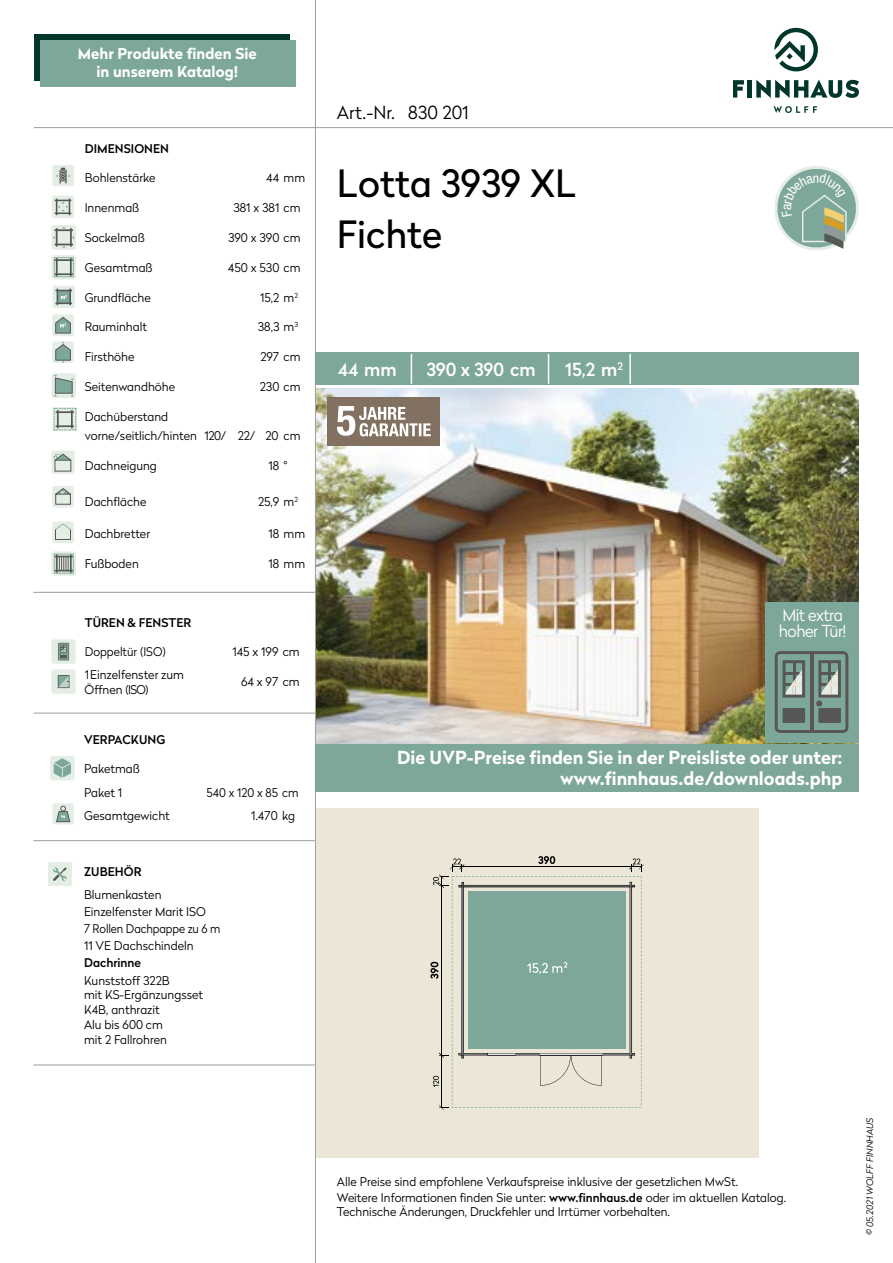
<style>
.page{position:relative;width:893px;height:1263px;background:#fff}
.page>*{position:absolute;margin:0;border:0;box-sizing:border-box;transform-origin:0 0}
.t1{font:37.5px/51px "Radikal";color:#000}
.t2{font:700 18px/21.6px "Radikal";color:#fff;text-align:right}
.t3{font:500 18px "Radikal";color:#fff}
.t4{font:300 18px "Radikal";color:#000}
.t5{font:300 16.5px/16.5px "Radikal";letter-spacing:-.03em;color:#fff}
.t6{font:700 15px/18px "Radikal";color:#fff;text-align:center}
.t7{font:300 12px/14.4px "Radikal";color:#000}
.t8{font:500 12px "Radikal";letter-spacing:.005em;color:#000}
.t9{font:italic 300 9px "Radikal";color:#000}
.s1{font-weight:500}
</style>
<div class="page">
<div style="left:34px;top:34px;width:255px;height:46px;background:#00372a"></div>
<hr style="left:316px;top:127px;width:577px;height:1px;background:#9d9d9c">
<hr style="left:315px;top:0;width:1px;height:1263px;background:#9d9d9c">
<div style="left:40px;top:41px;width:255px;height:46px;background:#7ea79b"></div>
<div style="left:316px;top:808px;width:442px;height:350px;background:#ebe6d6"></div>
<div style="left:315px;top:352px;width:544px;height:32px;background:#7ea79b"></div>
<img style="left:316px;top:388px;width:543px;height:356px">
<div style="left:328px;top:397px;width:112px;height:48px;background:#827060"></div>
<svg style="left:337px;top:406px;width:94px;height:30px"></svg>
<hr style="left:411px;top:354px;width:1px;height:30px;background:#fff">
<hr style="left:548px;top:354px;width:1px;height:30px;background:#fff">
<hr style="left:629px;top:354px;width:2px;height:30px;background:#fff">
<svg style="left:430px;top:856px;width:214px;height:254px"></svg>
<div style="left:52px;top:639px;width:24px;height:25px;background:#e4eee4;border-radius:3px"></div>
<svg style="left:58px;top:643px;width:11px;height:17px"></svg>
<div style="left:52px;top:669px;width:24px;height:25px;background:#e4eee4;border-radius:3px"></div>
<svg style="left:58px;top:675px;width:12px;height:13px"></svg>
<div style="left:52px;top:165px;width:22px;height:21px;background:#e4eee4;border-radius:2px"></div>
<svg style="left:57px;top:168px;width:13px;height:15px"></svg>
<div style="left:52px;top:196px;width:22px;height:22px;background:#e4eee4;border-radius:2px"></div>
<svg style="left:55px;top:199px;width:16px;height:16px"></svg>
<div style="left:51px;top:225px;width:25px;height:25px;background:#e4eee4;border-radius:3px"></div>
<svg style="left:54px;top:227px;width:20px;height:21px"></svg>
<div style="left:52px;top:255px;width:24px;height:24px;background:linear-gradient(to right,#d0e0d5,#d8e6db);border-radius:3px"></div>
<svg style="left:54px;top:257px;width:20px;height:20px"></svg>
<div style="left:53px;top:286px;width:22px;height:22px;background:#e4eee4;border-radius:2px"></div>
<svg style="left:55px;top:289px;width:17px;height:16px"></svg>
<div style="left:52px;top:314px;width:22px;height:22px;background:#e4eee4;border-radius:2px"></div>
<svg style="left:55px;top:317px;width:16px;height:17px"></svg>
<div style="left:52px;top:342px;width:22px;height:21px;background:#e4eee4;border-radius:2px"></div>
<svg style="left:55px;top:342px;width:16px;height:21px"></svg>
<div style="left:51px;top:373px;width:25px;height:25px;background:#e4eee4;border-radius:3px"></div>
<svg style="left:54px;top:375px;width:20px;height:21px"></svg>
<svg style="left:53px;top:407px;width:24px;height:24px"></svg>
<svg style="left:54px;top:408px;width:23px;height:22px"></svg>
<div style="left:51px;top:451px;width:24px;height:23px;background:#e4eee4;border-radius:2px"></div>
<svg style="left:53px;top:453px;width:19px;height:19px"></svg>
<div style="left:52px;top:486px;width:22px;height:21px;background:#e4eee4;border-radius:2px"></div>
<svg style="left:55px;top:488px;width:16px;height:17px"></svg>
<div style="left:52px;top:522px;width:22px;height:21px;background:#e4eee4;border-radius:2px"></div>
<svg style="left:55px;top:523px;width:16px;height:17px"></svg>
<svg style="left:52px;top:551px;width:24px;height:25px"></svg>
<svg style="left:54px;top:554px;width:20px;height:20px"></svg>
<div style="left:48px;top:862px;width:24px;height:24px;background:#e4eee4;border-radius:3px"></div>
<svg style="left:53px;top:867px;width:14px;height:14px"></svg>
<div style="left:50px;top:756px;width:25px;height:24px;background:#e4eee4;border-radius:3px"></div>
<svg style="left:54px;top:758px;width:17px;height:20px"></svg>
<div style="left:53px;top:803px;width:21px;height:21px;background:#e4eee4;border-radius:2px"></div>
<svg style="left:56px;top:806px;width:15px;height:16px"></svg>
<hr style="left:34px;top:592px;width:282px;height:1px;background:#9d9d9c">
<hr style="left:34px;top:713px;width:282px;height:1px;background:#9d9d9c">
<hr style="left:33px;top:1064px;width:282px;height:1px;background:#9d9d9c">
<hr style="left:34px;top:127px;width:281px;height:1px;background:#9d9d9c">
<hr style="left:33px;top:840px;width:282px;height:1px;background:#9d9d9c">
<div style="left:765px;top:603px;width:94px;height:140px;background:#7ea79b"></div>
<svg style="left:775px;top:651px;width:73px;height:82px"></svg>
<hr style="left:810px;top:651px;width:4px;height:80px;background:#575756">
<div style="left:818px;top:708px;width:23px;height:15px;background:#575756"></div>
<div style="left:782px;top:708px;width:23px;height:15px;background:#575756"></div>
<div style="left:316px;top:744px;width:543px;height:48px;background:#7ea79b"></div>
<svg style="left:774px;top:28px;width:44px;height:43px"></svg>
<svg style="left:773px;top:106px;width:44px;height:7px"></svg>
<svg style="left:733px;top:80px;width:11px;height:18px"></svg>
<hr style="left:748px;top:80px;width:4px;height:18px;background:#00372a">
<svg style="left:756px;top:80px;width:103px;height:18px"></svg>
<svg style="left:774px;top:166px;width:85px;height:84px"></svg>
<p class="t6" style="left:78px;top:44px;width:181px">Mehr Produkte finden Sie in unserem Katalog!</p>
<p class="t8" style="left:85px;top:140px;width:86px">DIMENSIONEN</p>
<p class="t7" style="left:85px;top:170px;width:72px">Bohlenstärke</p>
<p class="t7" style="left:266px;top:170px;width:40px">44 mm</p>
<p class="t7" style="left:85px;top:200px;width:56px">Innenmaß</p>
<p class="t7" style="left:233px;top:200px;width:69px">381 x 381 cm</p>
<p class="t7" style="left:85px;top:230px;width:62px">Sockelmaß</p>
<p class="t7" style="left:228px;top:230px;width:74px">390 x 390 cm</p>
<p class="t7" style="left:85px;top:260px;width:69px">Gesamtmaß</p>
<p class="t7" style="left:228px;top:260px;width:74px">450 x 530 cm</p>
<p class="t7" style="left:85px;top:289px;width:68px">Grundfläche</p>
<p class="t7" style="left:260px;top:289px;width:39px">15,2 m<sup>2</sup></p>
<p class="t7" style="left:85px;top:319px;width:64px">Rauminhalt</p>
<p class="t7" style="left:258px;top:319px;width:42px">38,3 m<sup>3</sup></p>
<p class="t7" style="left:85px;top:349px;width:51px">Firsthöhe</p>
<p class="t7" style="left:260px;top:349px;width:42px">297 cm</p>
<p class="t7" style="left:85px;top:379px;width:92px">Seitenwandhöhe</p>
<p class="t7" style="left:260px;top:379px;width:42px">230 cm</p>
<p class="t7" style="left:85px;top:406px;width:217px;line-height:19.5px">Dachüberstand<br>vorne/seitlich/hinten 120/ 22/ 20 cm</p>
<p class="t7" style="left:85px;top:458px;width:74px">Dachneigung</p>
<p class="t7" style="left:269px;top:458px;width:21px">18 °</p>
<p class="t7" style="left:85px;top:494px;width:63px">Dachfläche</p>
<p class="t7" style="left:258px;top:494px;width:41px">25,9 m<sup>2</sup></p>
<p class="t7" style="left:85px;top:526px;width:67px">Dachbretter</p>
<p class="t7" style="left:269px;top:526px;width:38px">18 mm</p>
<p class="t7" style="left:85px;top:556px;width:56px">Fußboden</p>
<p class="t7" style="left:269px;top:556px;width:38px">18 mm</p>
<p class="t8" style="left:85px;top:614px;width:108px">TÜREN &amp; FENSTER</p>
<p class="t7" style="left:85px;top:644px;width:83px">Doppeltür (ISO)</p>
<p class="t7" style="left:232px;top:644px;width:69px">145 x 199 cm</p>
<p class="t7" style="left:85px;top:667px;width:101px">1 Einzelfenster zum<br>Öffnen (ISO)</p>
<p class="t7" style="left:241px;top:674px;width:60px">64 x 97 cm</p>
<p class="t8" style="left:84px;top:731px;width:83px">VERPACKUNG</p>
<p class="t7" style="left:84px;top:757px;width:57px;line-height:23.4px">Paketmaß<br>Paket 1</p>
<p class="t7" style="left:207px;top:785px;width:93px">540 x 120 x 85 cm</p>
<p class="t7" style="left:84px;top:808px;width:87px">Gesamtgewicht</p>
<p class="t7" style="left:251px;top:808px;width:46px">1.470 kg</p>
<p class="t8" style="left:84px;top:863px;width:59px">ZUBEHÖR</p>
<p class="t7" style="left:84px;top:886px;width:138px;line-height:17px">Blumenkasten<br>Einzelfenster Marit ISO<br>7 Rollen Dachpappe zu 6 m<br>11 VE Dachschindeln</p>
<p class="t8" style="left:84px;top:954px;width:59px">Dachrinne</p>
<p class="t7" style="left:84px;top:972px;width:121px">Kunststoff 322B<br>mit KS-Ergänzungsset<br>K4B, anthrazit</p>
<p class="t7" style="left:84px;top:1017px;width:84px">Alu bis 600 cm mit 2 Fallrohren</p>
<h2 class="t4" style="left:337px;top:100px;width:133px">Art.-Nr. 830 201</h2>
<h1 class="t1" style="left:337px;top:156px;width:240px">Lotta 3939 XL<br>Fichte</h1>
<h2 class="t3" style="left:338px;top:356px;width:60px">44 mm</h2>
<h2 class="t3" style="left:426px;top:356px;width:111px">390 x 390 cm</h2>
<h2 class="t3" style="left:565px;top:356px;width:59px">15,2 m<sup>2</sup></h2>
<h3 class="t5" style="left:779px;top:606px;width:69px">Mit extra hoher Tür!</h3>
<h2 class="t2" style="left:397px;top:745px;width:447px">Die UVP-Preise finden Sie in der Preisliste oder unter: www.finnhaus.de/downloads.php</h2>
<p class="t7" style="left:337px;top:1174px;width:403px">Alle Preise sind empfohlene Verkaufspreise inklusive der gesetzlichen MwSt.</p>
<p class="t7" style="left:337px;top:1190px;width:451px">Weitere Informationen finden Sie unter: <span class="s1">www.finnhaus.de</span> oder im aktuellen Katalog.<br>Technische Änderungen, Druckfehler und Irrtümer vorbehalten.</p>
<p class="t9" style="left:864px;top:1235px;width:119px;rotate:-90deg">© 05.2021 WOLFF FINNHAUS</p>
</div>
